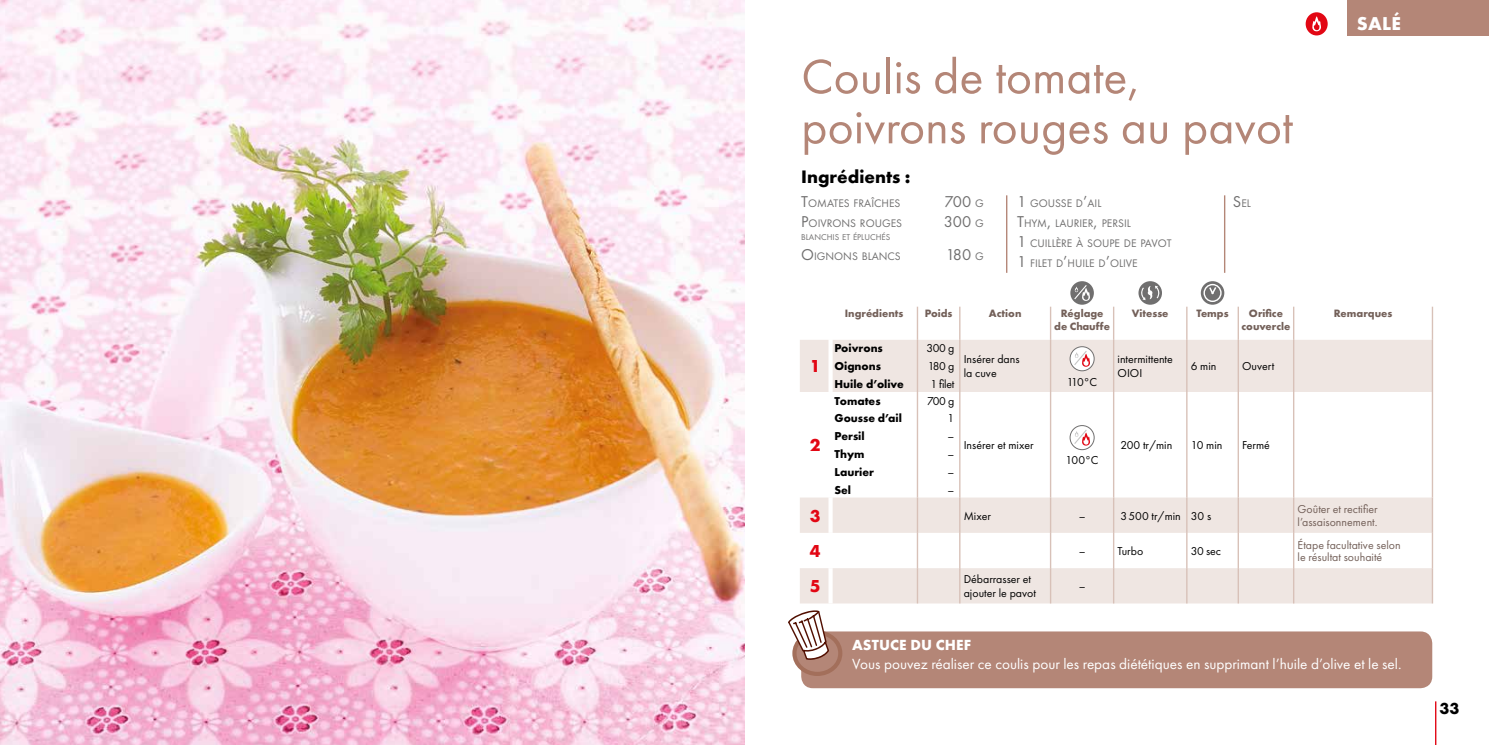
<style>
.page{position:relative;width:1489px;height:745px;background:#fff}
.page>*{position:absolute;margin:0;border:0;box-sizing:border-box;transform-origin:0 0}
.t1{font:50px/50px "Futura New";color:#b48677}
.t2{font:700 19.38px "Futura New";color:#fff}
.t3{font:700 18.75px "Futura New";color:#000}
.t4{font:700 18px "Futura New";color:#e20714}
.t5{font:700 16.62px "Futura New";color:#000}
.t6{font:16.25px "Futura New";color:#706f6f}
.t7{font:15.25px "Futura New";color:#fff}
.t8{font:700 15.25px "Futura New";letter-spacing:.01em;color:#fff}
.t9{font:11.88px/17.8px "Futura New";color:#000}
.t10{font:11.88px/12.5px "Futura New";color:#736059}
.t11{font:700 11.88px/17.8px "Futura New";color:#000}
.t12{font:11.38px/20px "Futura New";color:#706f6f}
.t13{font:700 11px/13.2px "Futura New";color:#736059;text-align:center}
.t14{font:8.75px "Futura New";color:#706f6f}
.s1{font-size:16.25px}
.s2{font-size:11.38px}
</style>
<div class="page">
<hr style="left:1434px;top:701px;width:2px;height:43px;background:#e20714">
<svg style="left:800px;top:339px;width:631px;height:264px"></svg>
<hr style="left:916px;top:339px;width:2px;height:52px;background:#d8c1b8">
<hr style="left:959px;top:339px;width:1px;height:52px;background:#d8c1b8">
<hr style="left:1049px;top:339px;width:2px;height:52px;background:#d8c1b8">
<hr style="left:1112px;top:339px;width:2px;height:52px;background:#d8c1b8">
<hr style="left:1186px;top:339px;width:1px;height:52px;background:#d8c1b8">
<hr style="left:1237px;top:339px;width:1px;height:52px;background:#d8c1b8">
<hr style="left:1292px;top:339px;width:2px;height:52px;background:#d8c1b8">
<hr style="left:1431px;top:339px;width:1px;height:52px;background:#d8c1b8">
<hr style="left:916px;top:391px;width:2px;height:106px;background:#d8c1b8">
<hr style="left:959px;top:391px;width:1px;height:106px;background:#d8c1b8">
<hr style="left:1049px;top:391px;width:2px;height:106px;background:#d8c1b8">
<hr style="left:1112px;top:391px;width:2px;height:106px;background:#d8c1b8">
<hr style="left:1186px;top:391px;width:1px;height:106px;background:#d8c1b8">
<hr style="left:1237px;top:391px;width:1px;height:106px;background:#d8c1b8">
<hr style="left:1292px;top:391px;width:2px;height:106px;background:#d8c1b8">
<hr style="left:1431px;top:391px;width:1px;height:106px;background:#d8c1b8">
<hr style="left:916px;top:497px;width:2px;height:35px;background:#d8c1b8">
<hr style="left:959px;top:497px;width:1px;height:35px;background:#d8c1b8">
<hr style="left:1049px;top:497px;width:2px;height:35px;background:#d8c1b8">
<hr style="left:1112px;top:497px;width:2px;height:35px;background:#d8c1b8">
<hr style="left:1186px;top:497px;width:1px;height:35px;background:#d8c1b8">
<hr style="left:1237px;top:497px;width:1px;height:35px;background:#d8c1b8">
<hr style="left:1292px;top:497px;width:2px;height:35px;background:#d8c1b8">
<hr style="left:1431px;top:497px;width:1px;height:35px;background:#d8c1b8">
<hr style="left:916px;top:532px;width:2px;height:35px;background:#d8c1b8">
<hr style="left:959px;top:532px;width:1px;height:35px;background:#d8c1b8">
<hr style="left:1049px;top:532px;width:2px;height:35px;background:#d8c1b8">
<hr style="left:1112px;top:532px;width:2px;height:35px;background:#d8c1b8">
<hr style="left:1186px;top:532px;width:1px;height:35px;background:#d8c1b8">
<hr style="left:1237px;top:532px;width:1px;height:35px;background:#d8c1b8">
<hr style="left:1292px;top:532px;width:2px;height:35px;background:#d8c1b8">
<hr style="left:1431px;top:532px;width:1px;height:35px;background:#d8c1b8">
<hr style="left:916px;top:567px;width:2px;height:36px;background:#d8c1b8">
<hr style="left:959px;top:567px;width:1px;height:36px;background:#d8c1b8">
<hr style="left:1049px;top:567px;width:2px;height:36px;background:#d8c1b8">
<hr style="left:1112px;top:567px;width:2px;height:36px;background:#d8c1b8">
<hr style="left:1186px;top:567px;width:1px;height:36px;background:#d8c1b8">
<hr style="left:1237px;top:567px;width:1px;height:36px;background:#d8c1b8">
<hr style="left:1292px;top:567px;width:2px;height:36px;background:#d8c1b8">
<hr style="left:1431px;top:567px;width:1px;height:36px;background:#d8c1b8">
<svg style="left:828px;top:339px;width:4px;height:52px"></svg>
<hr style="left:828px;top:391px;width:4px;height:106px;background:#fff">
<svg style="left:828px;top:497px;width:4px;height:35px"></svg>
<hr style="left:828px;top:532px;width:4px;height:35px;background:#fff">
<svg style="left:828px;top:567px;width:4px;height:36px"></svg>
<svg style="left:1070px;top:281px;width:23px;height:23px"></svg>
<svg style="left:1138px;top:281px;width:23px;height:23px"></svg>
<svg style="left:1200px;top:281px;width:24px;height:23px"></svg>
<svg style="left:916px;top:284px;width:516px;height:55px"></svg>
<svg style="left:1070px;top:346px;width:24px;height:24px"></svg>
<div style="left:1069px;top:346px;width:25px;height:25px;border:1px solid #706f6f;border-radius:50%"></div>
<svg style="left:1074px;top:352px;width:15px;height:16px"></svg>
<svg style="left:1074px;top:350px;width:12px;height:15px"></svg>
<svg style="left:1070px;top:425px;width:24px;height:24px"></svg>
<div style="left:1069px;top:425px;width:25px;height:25px;border:1px solid #706f6f;border-radius:50%"></div>
<svg style="left:1074px;top:430px;width:15px;height:16px"></svg>
<svg style="left:1074px;top:429px;width:12px;height:15px"></svg>
<div style="left:801px;top:631px;width:630px;height:56px;background:#b48677;border-radius:12px"></div>
<div style="left:794px;top:632px;width:46px;height:41px;background:#b48677;border-radius:50%"></div>
<div style="left:792px;top:630px;width:50px;height:45px;border:4px solid #a36f5b;border-radius:50%"></div>
<svg style="left:788px;top:610px;width:41px;height:49px"></svg>
<div style="left:1346px;top:0;width:142px;height:35px;background:#b48677"></div>
<hr style="left:1005px;top:195px;width:2px;height:78px;background:#b48677">
<hr style="left:1223px;top:195px;width:2px;height:78px;background:#b48677">
<div style="left:1305px;top:12px;width:22px;height:23px;background:#e20714;border-radius:50%"></div>
<svg style="left:1312px;top:16px;width:8px;height:16px"></svg>
<img style="left:0;top:0;width:744px;height:744px">
<h1 class="t1" style="left:801px;top:51px;width:493px">Coulis de tomate, poivrons rouges au pavot</h1>
<h3 class="t3" style="left:801px;top:164px;width:111px">Ingrédients :</h3>
<p class="t12" style="left:801px;top:193px;width:100px"><span class="s1">T</span>OMATES FRAÎCHES</p>
<h3 class="t6" style="left:944px;top:192px;width:41px">700 <span class="s2">G</span></h3>
<p class="t12" style="left:801px;top:213px;width:101px"><span class="s1">P</span>OIVRONS ROUGES</p>
<h3 class="t6" style="left:943px;top:212px;width:42px">300 <span class="s2">G</span></h3>
<p class="t14" style="left:801px;top:231px;width:86px">BLANCHIS ET ÉPLUCHÉS</p>
<p class="t12" style="left:801px;top:246px;width:100px"><span class="s1">O</span>IGNONS BLANCS</p>
<h3 class="t6" style="left:945px;top:244px;width:40px">180 <span class="s2">G</span></h3>
<p class="t12" style="left:1017px;top:193px;width:156px"><span class="s1">1</span> GOUSSE D<span class="s1">’</span>AIL<br><span class="s1">T</span>HYM<span class="s1">,</span> LAURIER<span class="s1">,</span> PERSIL<br><span class="s1">1</span> CUILLÈRE À SOUPE DE PAVOT<br><span class="s1">1</span> FILET D<span class="s1">’</span>HUILE D<span class="s1">’</span>OLIVE</p>
<p class="t12" style="left:1232px;top:193px;width:18px"><span class="s1">S</span>EL</p>
<h2 class="t2" style="left:1356px;top:11px;width:45px">SALÉ</h2>
<h3 class="t4" style="left:809px;top:354px;width:12px">1</h3>
<h3 class="t4" style="left:809px;top:433px;width:12px">2</h3>
<p class="t13" style="left:844px;top:306px;width:60px">Ingrédients</p>
<p class="t13" style="left:924px;top:306px;width:29px">Poids</p>
<p class="t13" style="left:988px;top:306px;width:34px">Action</p>
<p class="t13" style="left:1054px;top:306px;width:57px">Réglage de Chauffe</p>
<p class="t13" style="left:1131px;top:306px;width:38px">Vitesse</p>
<p class="t13" style="left:1196px;top:306px;width:34px">Temps</p>
<p class="t13" style="left:1241px;top:306px;width:50px">Orifice couvercle</p>
<p class="t13" style="left:1333px;top:306px;width:60px">Remarques</p>
<p class="t11" style="left:834px;top:339px;width:71px">Poivrons<br>Oignons<br>Huile d’olive</p>
<p class="t9" style="left:926px;top:339px;width:29px;text-align:justify">300 g 180 g 1 filet</p>
<p class="t9" style="left:963px;top:351px;width:57px;line-height:14.2px">Insérer dans la cuve</p>
<p class="t11" style="left:834px;top:391px;width:69px">Tomates<br>Gousse d’ail<br>Persil<br>Thym<br>Laurier<br>Sel</p>
<p class="t9" style="left:947px;top:391px;width:8px;text-align:justify;text-indent:-20px">700 g 1 – – –</p>
<p class="t9" style="left:963px;top:436px;width:71px">Insérer et mixer</p>
<p class="t9" style="left:1066px;top:372px;width:32px">110°C</p>
<p class="t9" style="left:1117px;top:352px;width:57px;line-height:14.2px">intermittente<br>OIOI</p>
<p class="t9" style="left:1190px;top:357px;width:27px">6 min</p>
<p class="t9" style="left:1242px;top:357px;width:34px">Ouvert</p>
<p class="t9" style="left:1065px;top:451px;width:35px">100°C</p>
<p class="t9" style="left:1120px;top:436px;width:53px">200 tr/min</p>
<p class="t9" style="left:1190px;top:436px;width:33px">10 min</p>
<p class="t9" style="left:1242px;top:436px;width:29px">Fermé</p>
<h3 class="t4" style="left:809px;top:504px;width:12px">3</h3>
<p class="t9" style="left:963px;top:506px;width:29px">Mixer</p>
<p class="t9" style="left:1120px;top:506px;width:92px">3500 tr/min 30 s</p>
<p class="t10" style="left:1297px;top:502px;width:82px">Goûter et rectifier l’assaisonnement.</p>
<h3 class="t4" style="left:809px;top:539px;width:12px">4</h3>
<p class="t9" style="left:1078px;top:541px;width:8px">–</p>
<p class="t9" style="left:1117px;top:541px;width:27px">Turbo</p>
<p class="t9" style="left:1190px;top:541px;width:32px">30 sec</p>
<p class="t10" style="left:1297px;top:538px;width:105px">Étape facultative selon le résultat souhaité</p>
<h3 class="t4" style="left:809px;top:574px;width:12px">5</h3>
<p class="t9" style="left:963px;top:571px;width:74px;line-height:14.2px">Débarrasser et ajouter le pavot</p>
<p class="t9" style="left:1078px;top:577px;width:8px">–</p>
<p class="t8" style="left:852px;top:635px;width:120px">ASTUCE DU CHEF</p>
<p class="t7" style="left:852px;top:654px;width:551px">Vous pouvez réaliser ce coulis pour les repas diététiques en supprimant l’huile d’olive et le sel.</p>
<h3 class="t5" style="left:1439px;top:696px;width:22px">33</h3>
</div>
